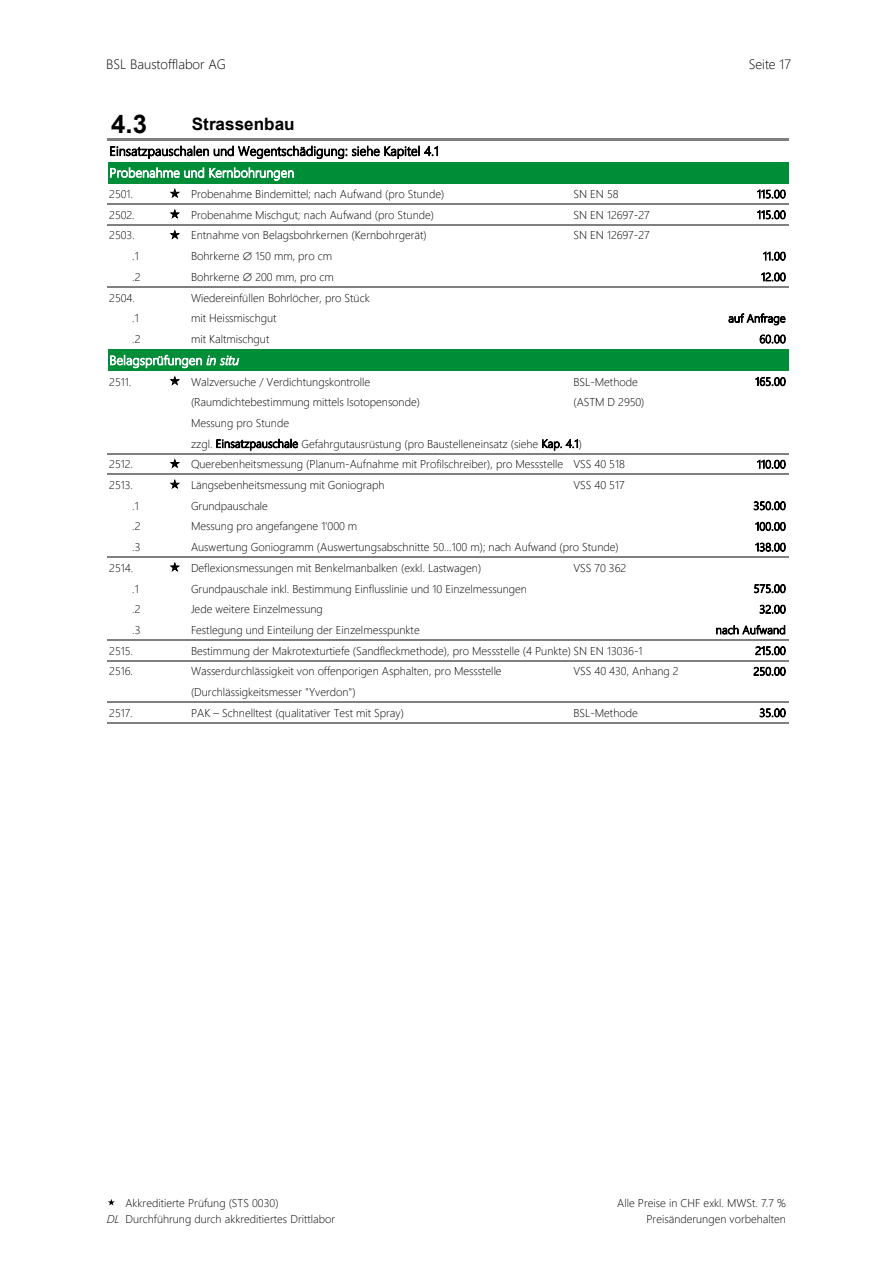
<style>
.page{position:relative;width:893px;height:1263px;background:#fff}
.page>*{position:absolute;margin:0;border:0;box-sizing:border-box;transform-origin:0 0}
.t1{font:700 25.8px "Arial";color:#000}
.t2{font:700 17.1px "Arial";color:#000}
.t3{font:300 13.5px "Segoe UI";color:#000}
.t4{font:300 12.75px "Segoe UI";letter-spacing:.015em;color:#000}
.t5{font:300 12.75px "Segoe UI";letter-spacing:.015em;color:#fff}
.t6{font:300 11.4px/20.7px "Segoe UI";color:#000}
.t7{font:300 11.4px "Segoe UI";letter-spacing:.02em;color:#000}
.t8{font:300 11.25px/16.6px "Segoe UI";letter-spacing:.005em;color:#000}
.s1{font-style:italic}
</style>
<div class="page">
<div style="left:108px;top:162px;width:680px;height:22px;background:#008d38"></div>
<div style="left:108px;top:349px;width:680px;height:22px;background:#008d38"></div>
<hr style="left:107px;top:139px;width:681px;height:2px;background:#808080">
<hr style="left:107px;top:203px;width:681px;height:2px;background:#808080">
<hr style="left:107px;top:224px;width:681px;height:2px;background:#808080">
<hr style="left:107px;top:286px;width:681px;height:2px;background:#808080">
<hr style="left:107px;top:453px;width:681px;height:1px;background:#808080">
<hr style="left:107px;top:474px;width:681px;height:1px;background:#808080">
<hr style="left:107px;top:556px;width:681px;height:2px;background:#808080">
<hr style="left:107px;top:639px;width:681px;height:2px;background:#808080">
<hr style="left:107px;top:660px;width:681px;height:1px;background:#808080">
<hr style="left:107px;top:701px;width:681px;height:2px;background:#808080">
<hr style="left:107px;top:722px;width:681px;height:2px;background:#808080">
<svg style="left:108px;top:1199px;width:7px;height:6px"></svg>
<p class="t3" style="left:106px;top:51px;width:121px">BSL Baustofflabor AG</p>
<p class="t3" style="left:749px;top:51px;width:44px">Seite 17</p>
<h1 class="t1" style="left:111px;top:106px;width:37px">4.3</h1>
<h2 class="t2" style="left:192px;top:112px;width:104px">Strassenbau</h2>
<p class="t4" style="left:109px;top:139px;width:331px">Einsatzpauschalen und Wegentschädigung: siehe Kapitel 4.1</p>
<p class="t5" style="left:109px;top:161px;width:186px">Probenahme und Kernbohrungen</p>
<p class="t6" style="left:109px;top:183px;width:25px">2501.</p>
<p class="t6" style="left:191px;top:183px;width:255px">Probenahme Bindemittel; nach Aufwand (pro Stunde)</p>
<p class="t6" style="left:573px;top:183px;width:47px">SN EN 58</p>
<p class="t6" style="left:757px;top:183px;width:30px">115.00</p>
<p class="t6" style="left:109px;top:203px;width:27px">2502.</p>
<p class="t6" style="left:191px;top:203px;width:244px">Probenahme Mischgut; nach Aufwand (pro Stunde)</p>
<p class="t6" style="left:573px;top:203px;width:78px">SN EN 12697-27</p>
<p class="t6" style="left:757px;top:203px;width:30px">115.00</p>
<p class="t6" style="left:109px;top:224px;width:27px">2503.</p>
<p class="t6" style="left:191px;top:224px;width:237px">Entnahme von Belagsbohrkernen (Kernbohrgerät)</p>
<p class="t6" style="left:573px;top:224px;width:78px">SN EN 12697-27</p>
<p class="t6" style="left:132px;top:245px;width:8px">.1</p>
<p class="t6" style="left:191px;top:245px;width:50px">Bohrkerne</p>
<p class="t6" style="left:255px;top:245px;width:78px">150 mm, pro cm</p>
<p class="t6" style="left:763px;top:245px;width:24px">11.00</p>
<p class="t6" style="left:132px;top:265px;width:10px">.2</p>
<p class="t6" style="left:191px;top:265px;width:50px">Bohrkerne</p>
<p class="t6" style="left:255px;top:265px;width:80px">200 mm, pro cm</p>
<p class="t6" style="left:761px;top:265px;width:26px">12.00</p>
<p class="t6" style="left:109px;top:286px;width:27px">2504.</p>
<p class="t6" style="left:191px;top:286px;width:180px">Wiedereinfüllen Bohrlöcher, pro Stück</p>
<p class="t6" style="left:132px;top:307px;width:8px">.1</p>
<p class="t6" style="left:191px;top:307px;width:87px">mit Heissmischgut</p>
<p class="t6" style="left:728px;top:307px;width:59px">auf Anfrage</p>
<p class="t6" style="left:132px;top:327px;width:10px">.2</p>
<p class="t6" style="left:191px;top:327px;width:80px">mit Kaltmischgut</p>
<p class="t6" style="left:759px;top:327px;width:28px">60.00</p>
<p class="t5" style="left:109px;top:348px;width:131px">Belagsprüfungen <span class="s1">in situ</span></p>
<p class="t6" style="left:109px;top:370px;width:23px">2511.</p>
<p class="t6" style="left:191px;top:370px;width:181px">Walzversuche / Verdichtungskontrolle</p>
<p class="t6" style="left:573px;top:370px;width:66px">BSL-Methode</p>
<p class="t6" style="left:755px;top:370px;width:32px">165.00</p>
<p class="t6" style="left:191px;top:391px;width:230px">(Raumdichtebestimmung mittels Isotopensonde)</p>
<p class="t6" style="left:573px;top:391px;width:73px">(ASTM D 2950)</p>
<p class="t6" style="left:191px;top:411px;width:392px">Messung pro Stunde<br>zzgl. Einsatzpauschale Gefahrgutausrüstung (pro Baustelleneinsatz (siehe Kap. 4.1)</p>
<p class="t6" style="left:109px;top:453px;width:25px">2512.</p>
<p class="t6" style="left:191px;top:453px;width:435px">Querebenheitsmessung (Planum-Aufnahme mit Profilschreiber), pro Messstelle VSS 40 518</p>
<p class="t6" style="left:757px;top:453px;width:30px">110.00</p>
<p class="t6" style="left:109px;top:473px;width:25px">2513.</p>
<p class="t6" style="left:191px;top:473px;width:195px">Längsebenheitsmessung mit Goniograph</p>
<p class="t6" style="left:573px;top:473px;width:53px">VSS 40 517</p>
<p class="t6" style="left:132px;top:494px;width:8px">.1</p>
<p class="t6" style="left:191px;top:494px;width:78px">Grundpauschale</p>
<p class="t6" style="left:753px;top:494px;width:34px">350.00</p>
<p class="t6" style="left:132px;top:515px;width:10px">.2</p>
<p class="t6" style="left:191px;top:515px;width:168px">Messung pro angefangene 1'000 m</p>
<p class="t6" style="left:755px;top:515px;width:32px">100.00</p>
<p class="t6" style="left:132px;top:536px;width:10px">.3</p>
<p class="t6" style="left:191px;top:536px;width:429px">Auswertung Goniogramm (Auswertungsabschnitte 50…100 m); nach Aufwand (pro Stunde)</p>
<p class="t6" style="left:755px;top:536px;width:32px">138.00</p>
<p class="t6" style="left:109px;top:556px;width:25px">2514.</p>
<p class="t6" style="left:191px;top:556px;width:292px">Deflexionsmessungen mit Benkelmanbalken (exkl. Lastwagen)</p>
<p class="t6" style="left:573px;top:556px;width:54px">VSS 70 362</p>
<p class="t6" style="left:132px;top:577px;width:8px">.1</p>
<p class="t6" style="left:191px;top:577px;width:337px">Grundpauschale inkl. Bestimmung Einflusslinie und 10 Einzelmessungen</p>
<p class="t6" style="left:754px;top:577px;width:34px">575.00</p>
<p class="t6" style="left:132px;top:598px;width:10px">.2</p>
<p class="t6" style="left:191px;top:598px;width:133px">Jede weitere Einzelmessung</p>
<p class="t6" style="left:759px;top:598px;width:28px">32.00</p>
<p class="t6" style="left:132px;top:618px;width:10px">.3</p>
<p class="t6" style="left:191px;top:618px;width:230px">Festlegung und Einteilung der Einzelmesspunkte</p>
<p class="t7" style="left:716px;top:619px;width:71px">nach Aufwand</p>
<p class="t6" style="left:109px;top:639px;width:25px">2515.</p>
<p class="t6" style="left:191px;top:639px;width:453px">Bestimmung der Makrotexturtiefe (Sandfleckmethode), pro Messstelle (4 Punkte) SN EN 13036-1</p>
<p class="t6" style="left:755px;top:639px;width:32px">215.00</p>
<p class="t6" style="left:109px;top:660px;width:25px">2516.</p>
<p class="t6" style="left:191px;top:660px;width:312px">Wasserdurchlässigkeit von offenporigen Asphalten, pro Messstelle</p>
<p class="t6" style="left:573px;top:660px;width:107px">VSS 40 430, Anhang 2</p>
<p class="t6" style="left:753px;top:660px;width:34px">250.00</p>
<p class="t6" style="left:191px;top:680px;width:166px">(Durchlässigkeitsmesser "Yverdon")</p>
<p class="t6" style="left:109px;top:701px;width:25px">2517.</p>
<p class="t6" style="left:191px;top:701px;width:214px">PAK – Schnelltest (qualitativer Test mit Spray)</p>
<p class="t6" style="left:573px;top:701px;width:66px">BSL-Methode</p>
<p class="t6" style="left:759px;top:701px;width:28px">35.00</p>
<p class="t8" style="left:107px;top:1193px;width:230px;text-indent:19px">Akkreditierte Prüfung (STS 0030)<br><span class="s1">DL</span> Durchführung durch akkreditiertes Drittlabor</p>
<p class="t8" style="left:617px;top:1193px;width:170px;text-align:right">Alle Preise in CHF exkl. MWSt. 7.7 %<br>Preisänderungen vorbehalten</p>
</div>
